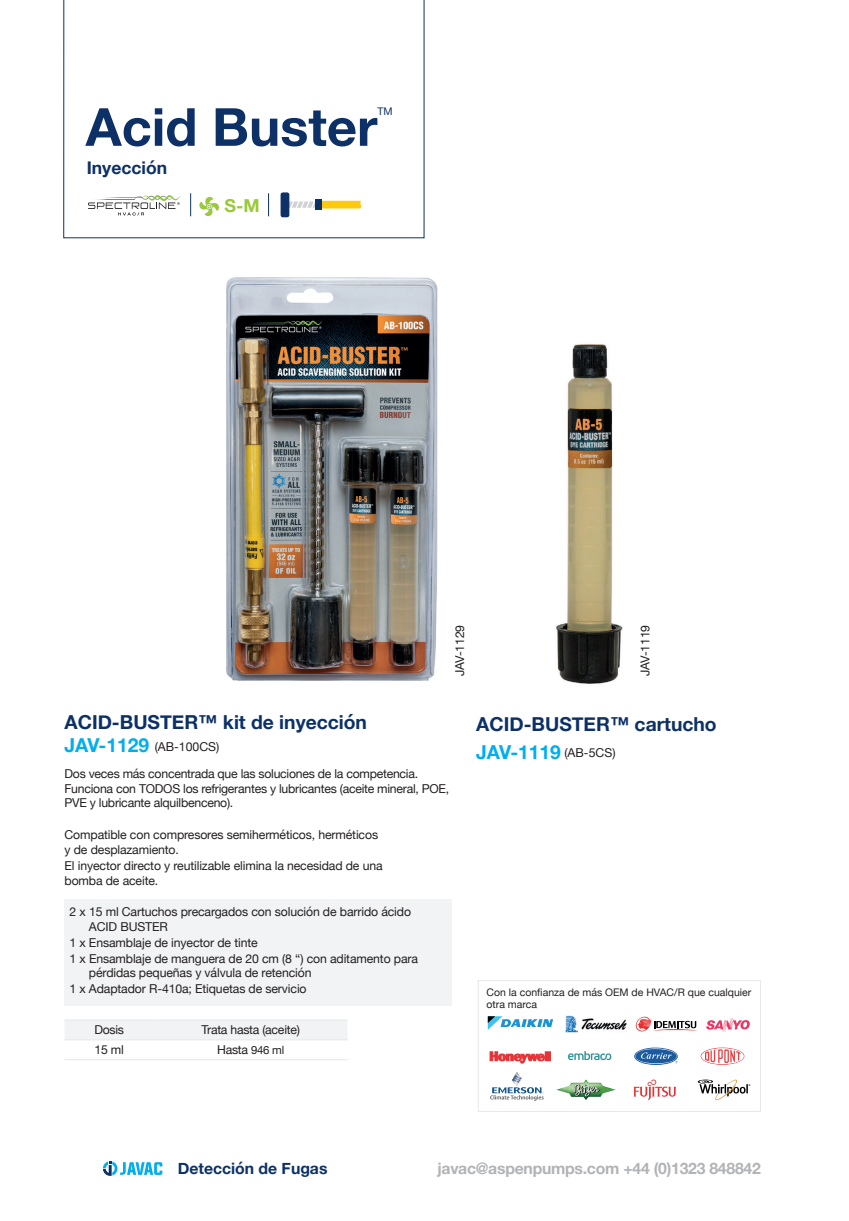
<style>
.page{position:relative;width:849px;height:1221px;background:#fff}
.page>*{position:absolute;margin:0;border:0;box-sizing:border-box;transform-origin:0 0}
.t1{font:700 52.5px "Helvetica Neue";color:#0d3166}
.t2{font:700 19.25px "Helvetica Neue";color:#0d3166}
.t3{font:700 19.25px "Helvetica Neue";color:#00aeef}
.t4{font:700 17.85px "Helvetica Neue";color:#99ca3b}
.t5{font:700 17.5px "Helvetica Neue";color:#0d3166}
.t6{font:700 15.75px "Helvetica Neue";letter-spacing:-.015em;color:#b2b3b7}
.t7{font:700 15.75px "Helvetica Neue";color:#0d3166}
.t8{font:12.25px/14.7px "Helvetica Neue";letter-spacing:-.01em;color:#231f20}
.t9{font:10.5px/12.6px "Helvetica Neue";color:#231f20}
.t10{font:10.5px "Helvetica Neue";color:#0d3166}
.s1{font-weight:700;font-size:19.25px;color:#00aeef}
.s2{font-size:11.38px}
.s3{font-weight:400;font-size:12.25px;color:#231f20}
</style>
<div class="page">
<svg style="left:103px;top:1161px;width:59px;height:14px"></svg>
<div style="left:64px;top:1020px;width:283px;height:19px;background:#f2f3f4"></div>
<hr style="left:64px;top:1019px;width:90px;height:1px;background:#e6e7e9">
<hr style="left:154px;top:1019px;width:193px;height:1px;background:#e6e7e9">
<hr style="left:64px;top:1039px;width:90px;height:1px;background:#e6e7e9">
<hr style="left:154px;top:1039px;width:193px;height:1px;background:#e6e7e9">
<hr style="left:64px;top:1059px;width:90px;height:1px;background:#e6e7e9">
<hr style="left:154px;top:1059px;width:193px;height:1px;background:#e6e7e9">
<img style="left:226px;top:277px;width:212px;height:404px">
<svg style="left:63px;top:0;width:362px;height:239px"></svg>
<svg style="left:268px;top:193px;width:1px;height:23px"></svg>
<svg style="left:190px;top:193px;width:1px;height:23px"></svg>
<hr style="left:87px;top:199px;width:47px;height:1px;background:#fff">
<hr style="left:84px;top:197px;width:58px;height:1px;background:#fff">
<svg style="left:88px;top:195px;width:93px;height:20px"></svg>
<svg style="left:198px;top:195px;width:22px;height:22px"></svg>
<div style="left:281px;top:193px;width:7px;height:24px;background:#0d3166;border-radius:2px"></div>
<div style="left:280px;top:192px;width:9px;height:25px;border:1px solid #0d3166;border-radius:2px"></div>
<svg style="left:287px;top:199px;width:74px;height:11px"></svg>
<div style="left:64px;top:899px;width:387px;height:107px;background:#f2f3f4"></div>
<img style="left:556px;top:344px;width:67px;height:340px">
<div style="left:477px;top:980px;width:283px;height:131px;border:1px solid #e6e7e9"></div>
<svg style="left:487px;top:1016px;width:66px;height:13px"></svg>
<svg style="left:490px;top:1051px;width:60px;height:12px"></svg>
<svg style="left:633px;top:1079px;width:43px;height:21px"></svg>
<svg style="left:568px;top:1051px;width:43px;height:9px"></svg>
<svg style="left:635px;top:1016px;width:61px;height:15px"></svg>
<svg style="left:490px;top:1072px;width:53px;height:28px"></svg>
<img style="left:556px;top:1079px;width:60px;height:21px">
<img style="left:565px;top:1015px;width:61px;height:17px">
<svg style="left:697px;top:1079px;width:53px;height:21px"></svg>
<svg style="left:706px;top:1018px;width:43px;height:13px"></svg>
<svg style="left:634px;top:1047px;width:43px;height:17px"></svg>
<svg style="left:700px;top:1047px;width:44px;height:17px"></svg>
<p class="t1" style="left:86px;top:86px;width:293px">Acid Buster</p>
<p class="t10" style="left:377px;top:104px;width:17px">TM</p>
<p class="t5" style="left:87px;top:154px;width:82px">Inyección</p>
<p class="t4" style="left:224px;top:192px;width:37px">S-M</p>
<p class="t8" style="left:453px;top:676px;width:53px;rotate:-90deg">JAV-1129</p>
<p class="t8" style="left:638px;top:676px;width:53px;rotate:-90deg">JAV-1119</p>
<p class="t2" style="left:64px;top:706px;width:304px">ACID-BUSTER™ kit de inyección</p>
<p class="t8" style="left:64px;top:739px;width:156px"><span class="s1">JAV-1129</span> (AB-100CS)</p>
<p class="t8" style="left:64px;top:767px;width:386px">Dos veces más concentrada que las soluciones de la competencia.<br>Funciona con TODOS los refrigerantes y lubricantes (aceite mineral, POE,<br>PVE y lubricante alquilbenceno).</p>
<p class="t8" style="left:64px;top:828px;width:315px">Compatible con compresores semiherméticos, herméticos y de desplazamiento.</p>
<p class="t8" style="left:64px;top:858px;width:319px">El inyector directo y reutilizable elimina la necesidad de una bomba de aceite.</p>
<p class="t8" style="left:89px;top:905px;width:323px;text-indent:-19px">2 x 15 ml Cartuchos precargados con solución de barrido ácido<br>ACID BUSTER</p>
<p class="t8" style="left:69px;top:935px;width:190px">1 x Ensamblaje de inyector de tinte</p>
<p class="t8" style="left:89px;top:951px;width:330px;text-indent:-19px">1 x Ensamblaje de manguera de 20 cm (8 “) con aditamento para pérdidas pequeñas y válvula de retención</p>
<p class="t8" style="left:69px;top:982px;width:238px">1 x Adaptador R-410a; Etiquetas de servicio</p>
<p class="t8" style="left:94px;top:1022px;width:31px">Dosis</p>
<p class="t8" style="left:201px;top:1022px;width:100px">Trata hasta (aceite)</p>
<p class="t8" style="left:95px;top:1042px;width:31px">15 ml</p>
<p class="t8" style="left:217px;top:1042px;width:69px">Hasta <span class="s2">946 ml</span></p>
<p class="t2" style="left:476px;top:709px;width:242px">ACID-BUSTER™ cartucho</p>
<p class="t3" style="left:476px;top:737px;width:141px">JAV-1119 <span class="s3">(AB-5CS)</span></p>
<p class="t9" style="left:486px;top:986px;width:266px">Con la confianza de más OEM de HVAC/R que cualquier otra marca</p>
<p class="t7" style="left:178px;top:1156px;width:151px">Detección de Fugas</p>
<p class="t6" style="left:437px;top:1156px;width:325px">javac@aspenpumps.com +44 (0)1323 848842</p>
</div>
